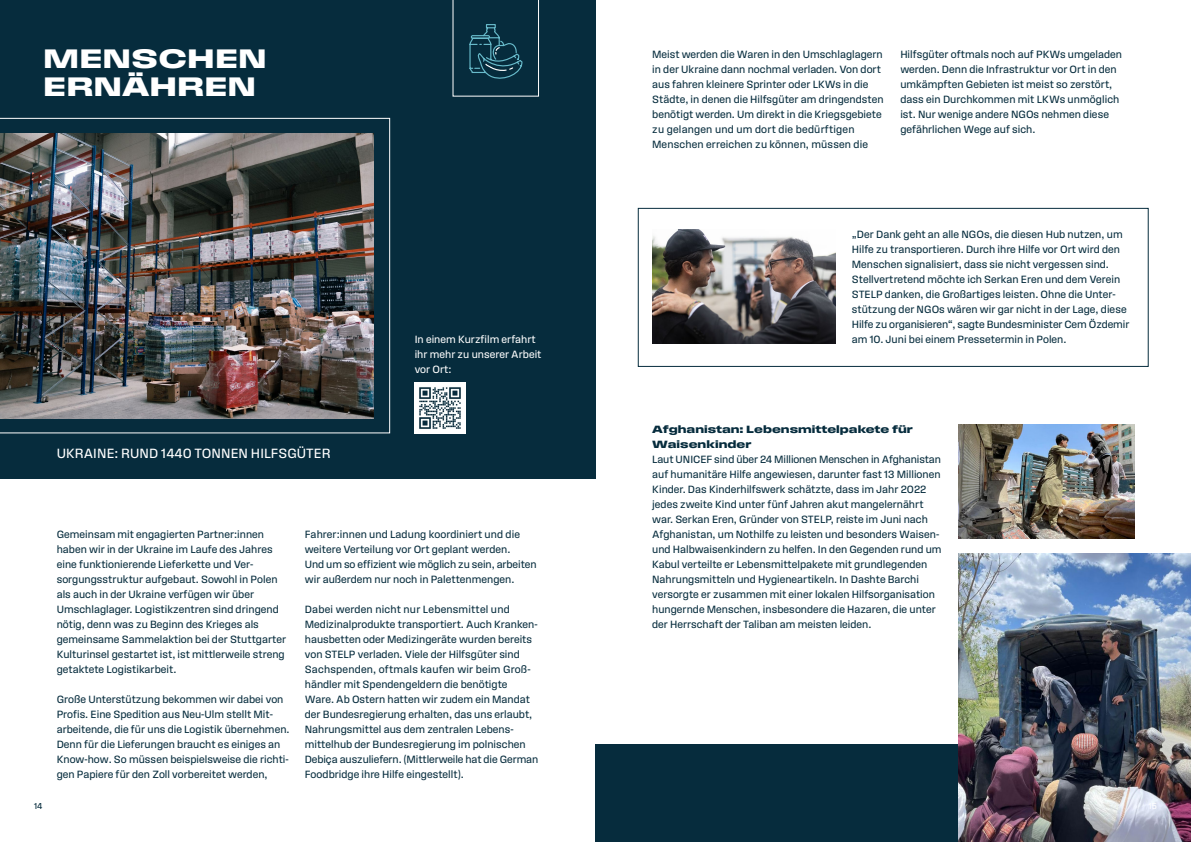
<style>
.page{position:relative;width:1191px;height:842px;background:#fff}
.page>*{position:absolute;margin:0;border:0;box-sizing:border-box;transform-origin:0 0}
.t1{font:28px/28px "Field Gothic No.84 Demi X Wide";color:#fff}
.t2{font:14px "Field Gothic No.62";color:#fff}
.t3{font:11px/15px "Field Gothic No.62";color:#062c3d}
.t4{font:11px/15px "Field Gothic No.62";color:#fff}
.t5{font:11px/15px "Field Gothic No.84 Demi X Wide";color:#062c3d}
.t6{font:9px "Field Gothic No.62";color:#062c3d}
.t7{font:9px "Field Gothic No.62";color:#fff}
</style>
<div class="page">
<div style="left:595px;top:745px;width:596px;height:97px;background:#062c3d"></div>
<div style="left:638px;top:208px;width:510px;height:159px;border:1px solid #062c3d"></div>
<img style="left:652px;top:230px;width:183px;height:113px">
<img style="left:958px;top:553px;width:233px;height:289px">
<img style="left:958px;top:424px;width:176px;height:114px">
<div style="left:0;top:0;width:595px;height:478px;background:#062c3d"></div>
<svg style="left:0;top:118px;width:390px;height:315px"></svg>
<img style="left:0;top:133px;width:373px;height:285px">
<svg style="left:453px;top:0;width:86px;height:96px"></svg>
<img style="left:415px;top:382px;width:51px;height:51px">
<h1 class="t1" style="left:43px;top:44px;width:225px">MENSCHEN<br>ERNÄHREN</h1>
<p class="t2" style="left:57px;top:446px;width:275px">UKRAINE: RUND 1440 TONNEN HILFSGÜTER</p>
<p class="t4" style="left:415px;top:332px;width:128px">In einem Kurzfilm erfahrt ihr mehr zu unserer Arbeit vor Ort:</p>
<p class="t3" style="left:57px;top:527px;width:231px">Gemeinsam mit engagierten Partner:innen haben wir in der Ukraine im Laufe des Jahres eine funktionierende Lieferkette und Ver&shy;sorgungsstruktur aufgebaut. Sowohl in Polen als auch in der Ukraine verfügen wir über Umschlaglager. Logistikzentren sind dringend nötig, denn was zu Beginn des Krieges als gemeinsame Sammelaktion bei der Stuttgarter Kulturinsel gestartet ist, ist mittlerweile streng getaktete Logistikarbeit.</p>
<p class="t3" style="left:57px;top:692px;width:234px">Große Unterstützung bekommen wir dabei von Profis. Eine Spedition aus Neu-Ulm stellt Mit&shy;arbeitende, die für uns die Logistik übernehmen.<br>Denn für die Lieferungen braucht es einiges an Know-how. So müssen beispielsweise die richti&shy;gen Papiere für den Zoll vorbereitet werden,</p>
<p class="t3" style="left:305px;top:527px;width:233px">Fahrer:innen und Ladung koordiniert und die weitere Verteilung vor Ort geplant werden.<br>Und um so effizient wie möglich zu sein, arbeiten wir außerdem nur noch in Palettenmengen.</p>
<p class="t3" style="left:305px;top:602px;width:235px">Dabei werden nicht nur Lebensmittel und Medizinalprodukte transportiert. Auch Kranken&shy;hausbetten oder Medizingeräte wurden bereits von STELP verladen. Viele der Hilfsgüter sind Sachspenden, oftmals kaufen wir beim Groß&shy;händler mit Spendengeldern die benötigte Ware. Ab Ostern hatten wir zudem ein Mandat der Bundesregierung erhalten, das uns erlaubt, Nahrungsmittel aus dem zentralen Lebens&shy;mittelhub der Bundesregierung im polnischen Debiça auszuliefern. (Mittlerweile hat die German Foodbridge ihre Hilfe eingestellt).</p>
<p class="t3" style="left:652px;top:47px;width:233px">Meist werden die Waren in den Umschlaglagern in der Ukraine dann nochmal verladen. Von dort aus fahren kleinere Sprinter oder LKWs in die Städte, in denen die Hilfsgüter am dringendsten benötigt werden. Um direkt in die Kriegsgebiete zu gelangen und um dort die bedürftigen Menschen erreichen zu können, müssen die</p>
<p class="t3" style="left:900px;top:47px;width:223px">Hilfsgüter oftmals noch auf PKWs umgeladen werden. Denn die Infrastruktur vor Ort in den umkämpften Gebieten ist meist so zerstört, dass ein Durchkommen mit LKWs unmöglich ist. Nur wenige andere NGOs nehmen diese gefährlichen Wege auf sich.</p>
<p class="t3" style="left:852px;top:227px;width:279px">„Der Dank geht an alle NGOs, die diesen Hub nutzen, um Hilfe zu transportieren. Durch ihre Hilfe vor Ort wird den Menschen signalisiert, dass sie nicht vergessen sind.<br>Stellvertretend möchte ich Serkan Eren und dem Verein STELP danken, die Großartiges leisten. Ohne die Unter&shy;stützung der NGOs wären wir gar nicht in der Lage, diese Hilfe zu organisieren“, sagte Bundesminister Cem Özdemir am 10. Juni bei einem Pressetermin in Polen.</p>
<p class="t5" style="left:652px;top:422px;width:262px">Afghanistan: Lebensmittelpakete für<br>Waisenkinder</p>
<p class="t3" style="left:652px;top:452px;width:291px">Laut UNICEF sind über 24 Millionen Menschen in Afghanistan auf humanitäre Hilfe angewiesen, darunter fast 13 Millionen Kinder. Das Kinderhilfswerk schätzte, dass im Jahr 2022 jedes zweite Kind unter fünf Jahren akut mangelernährt war. Serkan Eren, Gründer von STELP, reiste im Juni nach Afghanistan, um Nothilfe zu leisten und besonders Waisen&shy;und Halbwaisenkindern zu helfen. In den Gegenden rund um Kabul verteilte er Lebensmittelpakete mit grundlegenden Nahrungsmitteln und Hygieneartikeln. In Dashte Barchi versorgte er zusammen mit einer lokalen Hilfsorganisation hungernde Menschen, insbesondere die Hazaren, die unter der Herrschaft der Taliban am meisten leiden.</p>
<p class="t6" style="left:34px;top:801px;width:10px">14</p>
<p class="t7" style="left:1148px;top:801px;width:10px">15</p>
</div>
